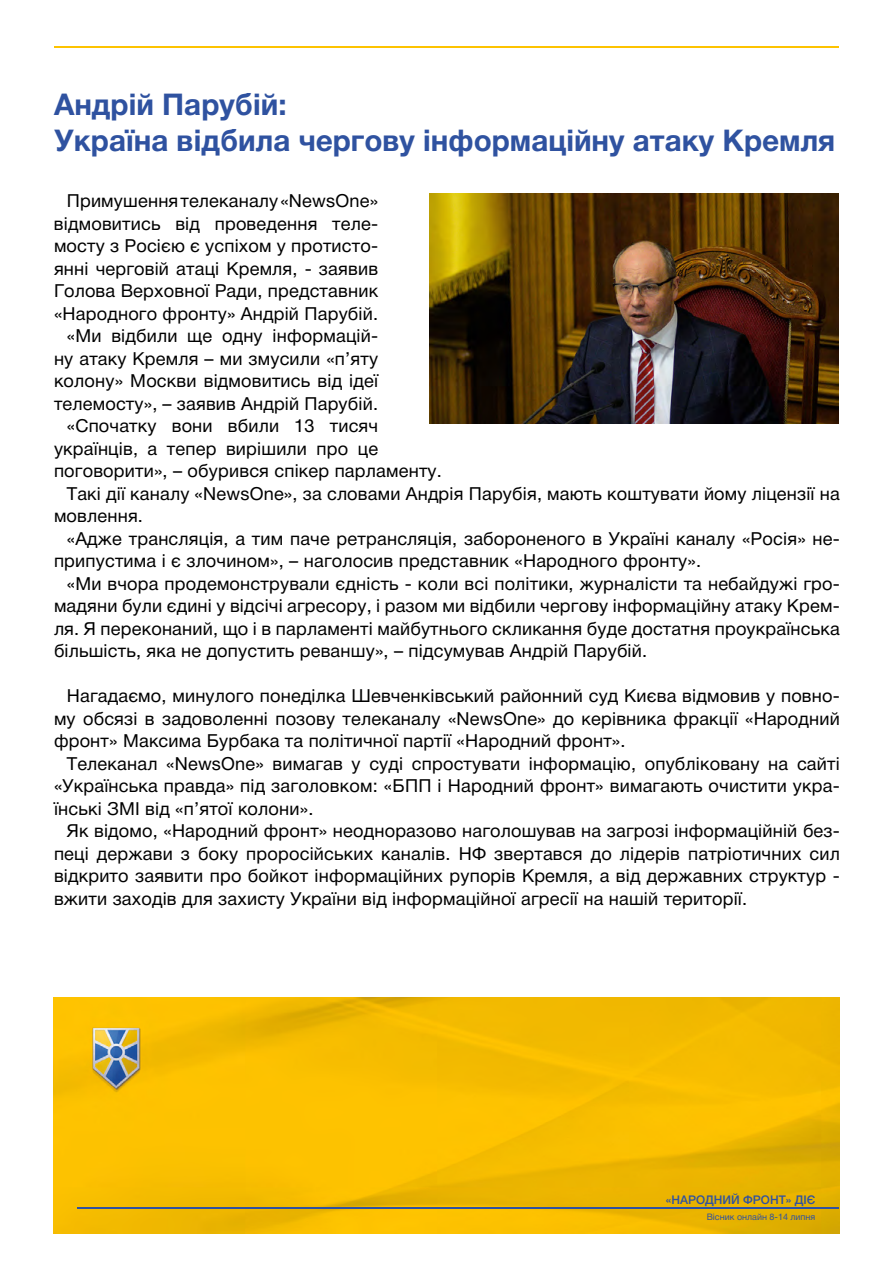
<style>
.page{position:relative;width:893px;height:1263px;background:#fff}
.page>*{position:absolute;margin:0;border:0;box-sizing:border-box;transform-origin:0 0}
.t1{font:30px/36px "Helvetica 7 Bold";color:#2f52a0}
.t2{font:18px/22.5px "Helvetica 5 Normal";letter-spacing:.01em;color:#000;text-align:justify}
.t3{font:12px "Helvetica 6 Medium";color:#2f52a0}
.t4{font:9px "Helvetica 5 Normal";color:#2f52a0}
</style>
<div class="page">
<hr style="left:54px;top:47px;width:785px;height:1px;background:#fdc300">
<img style="left:53px;top:997px;width:787px;height:236px">
<img style="left:429px;top:194px;width:410px;height:229px">
<hr style="left:77px;top:1208px;width:762px;height:1px;background:#2f52a0">
<h1 class="t1" style="left:54px;top:87px;width:783px">Андрій Парубій:<br>Україна відбила чергову інформаційну атаку Кремля</h1>
<p class="t2" style="left:67px;top:190px;width:313px">Примушення телеканалу «NewsOne»</p>
<p class="t2" style="left:54px;top:212px;width:326px">відмовитись від проведення теле-</p>
<p class="t2" style="left:54px;top:235px;width:326px">мосту з Росією є успіхом у протисто-</p>
<p class="t2" style="left:54px;top:257px;width:326px">янні черговій атаці Кремля, - заявив</p>
<p class="t2" style="left:54px;top:280px;width:326px">Голова Верховної Ради, представник</p>
<p class="t2" style="left:54px;top:302px;width:326px">«Народного фронту» Андрій Парубій.</p>
<p class="t2" style="left:67px;top:325px;width:313px">«Ми відбили ще одну інформацій-</p>
<p class="t2" style="left:54px;top:347px;width:326px">ну атаку Кремля – ми змусили «п’яту</p>
<p class="t2" style="left:54px;top:370px;width:326px">колону» Москви відмовитись від ідеї</p>
<p class="t2" style="left:54px;top:392px;width:326px">телемосту», – заявив Андрій Парубій.</p>
<p class="t2" style="left:67px;top:415px;width:313px">«Спочатку вони вбили 13 тисяч</p>
<p class="t2" style="left:54px;top:437px;width:326px">українців, а тепер вирішили про це</p>
<p class="t2" style="left:54px;top:460px;width:389px">поговорити», – обурився спікер парламенту.</p>
<p class="t2" style="left:67px;top:482px;width:775px">Такі дії каналу «NewsOne», за словами Андрія Парубія, мають коштувати йому ліцензії на</p>
<p class="t2" style="left:54px;top:505px;width:91px">мовлення.</p>
<p class="t2" style="left:67px;top:527px;width:775px">«Адже трансляція, а тим паче ретрансляція, забороненого в Україні каналу «Росія» не-</p>
<p class="t2" style="left:54px;top:550px;width:649px">припустима і є злочином», – наголосив представник «Народного фронту».</p>
<p class="t2" style="left:67px;top:572px;width:775px">«Ми вчора продемонстрували єдність - коли всі політики, журналісти та небайдужі гро-</p>
<p class="t2" style="left:54px;top:595px;width:787px">мадяни були єдині у відсічі агресору, і разом ми відбили чергову інформаційну атаку Крем-</p>
<p class="t2" style="left:54px;top:617px;width:787px">ля. Я переконаний, що і в парламенті майбутнього скликання буде достатня проукраїнська</p>
<p class="t2" style="left:54px;top:640px;width:595px">більшість, яка не допустить реваншу», – підсумував Андрій Парубій.</p>
<p class="t2" style="left:54px;top:685px;width:787px;text-indent:13px">Нагадаємо, минулого понеділка Шевченківський районний суд Києва відмовив у повно&shy;му обсязі в задоволенні позову телеканалу «NewsOne» до керівника фракції «Народний фронт» Максима Бурбака та політичної партії «Народний фронт».</p>
<p class="t2" style="left:54px;top:752px;width:787px;text-indent:13px">Телеканал «NewsOne» вимагав у суді спростувати інформацію, опубліковану на сайті «Українська правда» під заголовком: «БПП і Народний фронт» вимагають очистити укра&shy;їнські ЗМІ від «п’ятої колони».</p>
<p class="t2" style="left:54px;top:820px;width:787px;text-indent:13px">Як відомо, «Народний фронт» неодноразово наголошував на загрозі інформаційній без&shy;пеці держави з боку проросійських каналів. НФ звертався до лідерів патріотичних сил відкрито заявити про бойкот інформаційних рупорів Кремля, а від державних структур - вжити заходів для захисту України від інформаційної агресії на нашій території.</p>
<p class="t3" style="left:666px;top:1193px;width:151px">«НАРОДНИЙ ФРОНТ» ДІЄ</p>
<p class="t4" style="left:707px;top:1211px;width:110px">Вісник онлайн 8-14 липня</p>
</div>
